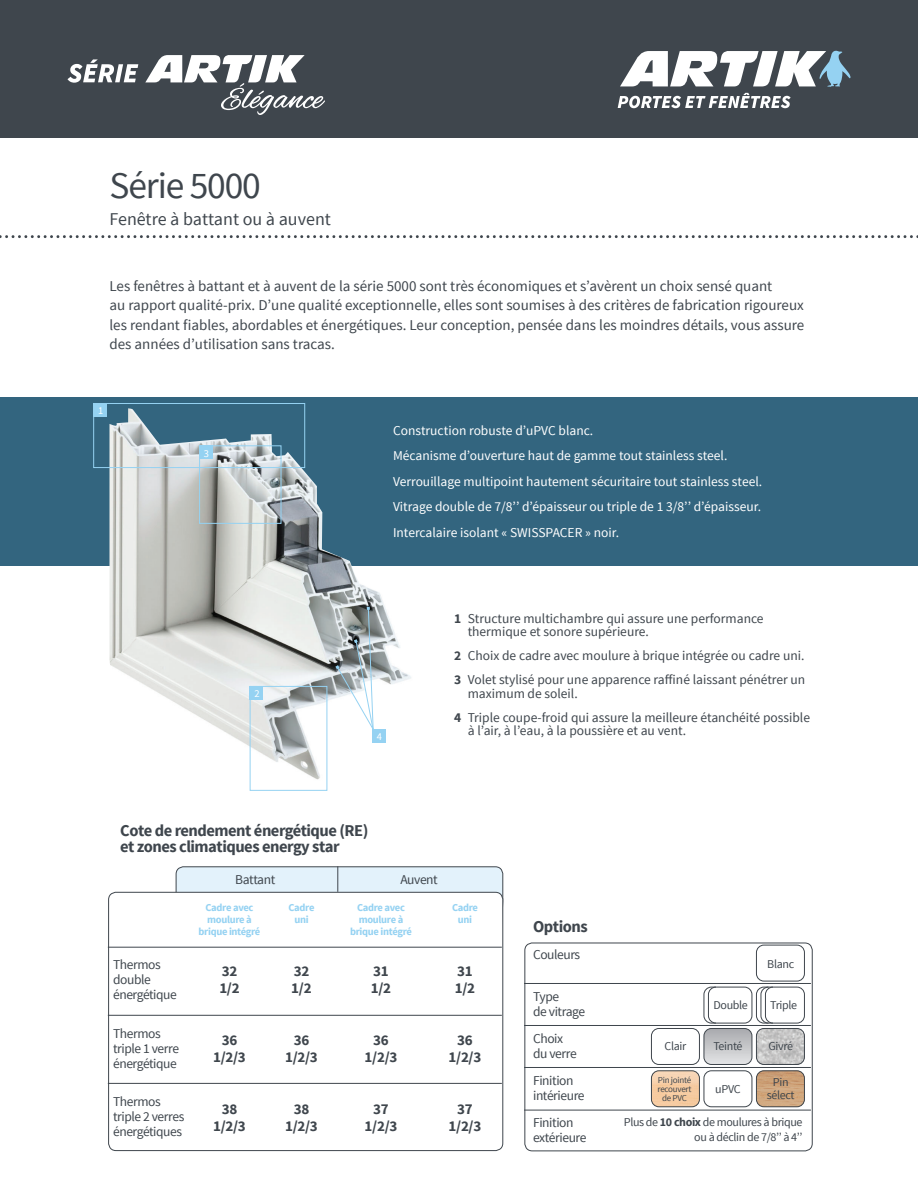
<style>
.page{position:relative;width:918px;height:1188px;background:#fff}
.page>*{position:absolute;margin:0;border:0;box-sizing:border-box;transform-origin:0 0}
.t1{font:37.5px "Source Sans Pro";letter-spacing:-.03em;color:#3f464d}
.t2{font:18px "Source Sans Pro";color:#3f464d}
.t3{font:700 16.5px/16.5px "Source Sans Pro";letter-spacing:-.03em;color:#3f464d}
.t4{font:15px/19.5px "Source Sans Pro";color:#3f464d}
.t5{font:700 15px/17.2px "Source Sans Pro";letter-spacing:-.02em;color:#3f464d;text-align:center}
.t6{font:13.5px/24px "Source Sans Pro";letter-spacing:-.005em;color:#3f464d}
.t7{font:13.5px/25.5px "Source Sans Pro";color:#fff}
.t8{font:13.5px/15px "Source Sans Pro";letter-spacing:-.03em;color:#3f464d}
.t9{font:12px/15px "Source Sans Pro";letter-spacing:-.03em;color:#3f464d;text-align:right}
.t10{font:700 10.5px/12px "Source Sans Pro";letter-spacing:-.03em;color:#95d2f2;text-align:center}
.t11{font:10.5px "Source Sans Pro";color:#fff}
.t12{font:9px/9px "Source Sans Pro";letter-spacing:-.03em;color:#3f464d;text-align:center}
.s1{font-weight:700}
</style>
<div class="page">
<div style="left:0;top:397px;width:918px;height:169px;background:#33657f"></div>
<svg style="left:175px;top:866px;width:329px;height:252px;background:#d9e7f0"></svg>
<svg style="left:0;top:235px;width:918px;height:3px"></svg>
<div style="left:524px;top:943px;width:289px;height:208px;border:1px solid #3f464d;border-radius:8px"></div>
<hr style="left:524px;top:983px;width:287px;height:1px;background:#3f464d">
<hr style="left:524px;top:1025px;width:287px;height:1px;background:#3f464d">
<hr style="left:524px;top:1067px;width:287px;height:1px;background:#3f464d">
<div style="left:756px;top:945px;width:49px;height:36px;border:1px solid #3f464d;border-radius:8px"></div>
<img style="left:756px;top:1072px;width:48px;height:35px">
<div style="left:756px;top:1070px;width:49px;height:37px;border:1px solid #3f464d;border-radius:8px"></div>
<img style="left:756px;top:1028px;width:47px;height:35px">
<div style="left:756px;top:1028px;width:49px;height:37px;border:1px solid #3f464d;border-radius:8px"></div>
<div style="left:756px;top:987px;width:49px;height:36px;border:1px solid #3f464d;border-radius:8px"></div>
<div style="left:704px;top:1070px;width:48px;height:37px;border:1px solid #3f464d;border-radius:8px"></div>
<div style="left:704px;top:1028px;width:48px;height:37px;border:1px solid #3f464d;border-radius:8px"></div>
<div style="left:651px;top:1028px;width:49px;height:37px;border:1px solid #3f464d;border-radius:8px"></div>
<img style="left:651px;top:1072px;width:48px;height:35px">
<div style="left:651px;top:1070px;width:49px;height:37px;border:1px solid #3f464d;border-radius:8px"></div>
<hr style="left:524px;top:1110px;width:287px;height:1px;background:#3f464d">
<svg style="left:704px;top:986px;width:48px;height:78px"></svg>
<svg style="left:760px;top:986px;width:14px;height:38px"></svg>
<img style="left:110px;top:408px;width:301px;height:380px">
<div style="left:250px;top:686px;width:77px;height:105px;border:1px solid #95d2f2"></div>
<div style="left:250px;top:686px;width:13px;height:14px;background:#95d2f2"></div>
<div style="left:199px;top:445px;width:82px;height:79px;border:1px solid #95d2f2"></div>
<div style="left:199px;top:445px;width:14px;height:14px;background:#95d2f2"></div>
<div style="left:93px;top:403px;width:212px;height:65px;border:1px solid #95d2f2"></div>
<div style="left:93px;top:403px;width:14px;height:14px;background:#95d2f2"></div>
<svg style="left:335px;top:607px;width:39px;height:123px"></svg>
<div style="left:372px;top:729px;width:14px;height:13px;background:#95d2f2"></div>
<div style="left:109px;top:892px;width:394px;height:259px;background:#fff;border-radius:7px"></div>
<div style="left:108px;top:892px;width:395px;height:259px;border:1px solid #3f464d;border-radius:7px"></div>
<hr style="left:108px;top:1083px;width:394px;height:1px;background:#3f464d">
<hr style="left:108px;top:1015px;width:394px;height:1px;background:#3f464d">
<hr style="left:108px;top:947px;width:394px;height:1px;background:#3f464d">
<svg style="left:337px;top:866px;width:1px;height:26px"></svg>
<div style="left:0;top:0;width:918px;height:137px;background:#3f464d"></div>
<svg style="left:618px;top:93px;width:173px;height:15px"></svg>
<svg style="left:620px;top:51px;width:231px;height:36px"></svg>
<svg style="left:67px;top:59px;width:71px;height:24px"></svg>
<svg style="left:145px;top:55px;width:180px;height:60px"></svg>
<h1 class="t1" style="left:110px;top:162px;width:153px">Série 5000</h1>
<p class="t2" style="left:110px;top:208px;width:223px">Fenêtre à battant ou à auvent</p>
<p class="t4" style="left:110px;top:276px;width:696px">Les fenêtres à battant et à auvent de la série 5000 sont très économiques et s’avèrent un choix sensé quant<br>au rapport qualité-prix. D’une qualité exceptionnelle, elles sont soumises à des critères de fabrication rigoureux les rendant fiables, abordables et énergétiques. Leur conception, pensée dans les moindres détails, vous assure des années d’utilisation sans tracas.</p>
<p class="t11" style="left:98px;top:404px;width:7px">1</p>
<p class="t11" style="left:204px;top:447px;width:7px">3</p>
<p class="t11" style="left:254px;top:687px;width:7px">2</p>
<p class="t7" style="left:393px;top:418px;width:371px">Construction robuste d’uPVC blanc.<br>Mécanisme d’ouverture haut de gamme tout stainless steel.<br>Verrouillage multipoint hautement sécuritaire tout stainless steel.<br>Vitrage double de 7/8’’ d’épaisseur ou triple de 1 3/8’’ d’épaisseur.<br>Intercalaire isolant « SWISSPACER » noir.</p>
<p class="t11" style="left:377px;top:730px;width:7px">4</p>
<p class="t6" style="left:468px;top:612px;width:297px;line-height:13.5px;text-indent:-14px"><span class="s1">1</span> Structure multichambre qui assure une performance thermique et sonore supérieure.</p>
<p class="t6" style="left:454px;top:644px;width:353px"><span class="s1">2</span> Choix de cadre avec moulure à brique intégrée ou cadre uni.<br><span class="s1">3</span> Volet stylisé pour une apparence raffiné laissant pénétrer un</p>
<p class="t6" style="left:454px;top:682px;width:357px;text-indent:14px">maximum de soleil.<br><span class="s1">4</span> Triple coupe-froid qui assure la meilleure étanchéité possible</p>
<p class="t6" style="left:468px;top:719px;width:220px">à l’air, à l’eau, à la poussière et au vent.</p>
<p class="t3" style="left:120px;top:823px;width:250px">Cote de rendement énergétique (RE) et zones climatiques energy star</p>
<p class="t8" style="left:235px;top:873px;width:42px">Battant</p>
<p class="t6" style="left:400px;top:868px;width:39px">Auvent</p>
<p class="t8" style="left:113px;top:957px;width:65px">Thermos double énergétique</p>
<p class="t8" style="left:113px;top:1026px;width:67px">Thermos triple 1 verre énergétique</p>
<p class="t8" style="left:113px;top:1094px;width:73px">Thermos triple 2 verres énergétiques</p>
<p class="t10" style="left:199px;top:901px;width:63px">Cadre avec moulure à brique intégré</p>
<p class="t5" style="left:219px;top:963px;width:22px;text-align:left">32<br>1/2</p>
<p class="t5" style="left:213px;top:1032px;width:34px">36<br>1/2/3</p>
<p class="t5" style="left:213px;top:1101px;width:34px">38<br>1/2/3</p>
<p class="t10" style="left:289px;top:901px;width:27px">Cadre uni</p>
<p class="t5" style="left:291px;top:963px;width:22px;text-align:left">32<br>1/2</p>
<p class="t5" style="left:285px;top:1032px;width:34px">36<br>1/2/3</p>
<p class="t5" style="left:285px;top:1101px;width:34px">38<br>1/2/3</p>
<p class="t10" style="left:350px;top:901px;width:63px">Cadre avec moulure à brique intégré</p>
<p class="t5" style="left:371px;top:963px;width:22px;text-align:left">31<br>1/2</p>
<p class="t5" style="left:365px;top:1032px;width:34px">36<br>1/2/3</p>
<p class="t5" style="left:365px;top:1101px;width:34px">37<br>1/2/3</p>
<p class="t10" style="left:452px;top:901px;width:27px">Cadre uni</p>
<p class="t5" style="left:455px;top:963px;width:22px;text-align:left">31<br>1/2</p>
<p class="t5" style="left:449px;top:1032px;width:34px">36<br>1/2/3</p>
<p class="t5" style="left:449px;top:1101px;width:34px">37<br>1/2/3</p>
<p class="t3" style="left:533px;top:919px;width:56px">Options</p>
<p class="t8" style="left:533px;top:948px;width:49px">Couleurs</p>
<p class="t8" style="left:533px;top:990px;width:54px">Type<br>de vitrage</p>
<p class="t8" style="left:533px;top:1032px;width:45px">Choix du verre</p>
<p class="t8" style="left:533px;top:1074px;width:53px">Finition intérieure</p>
<p class="t8" style="left:533px;top:1116px;width:55px">Finition extérieure</p>
<p class="t9" style="left:624px;top:1115px;width:180px">Plus de <span class="s1">10 choix</span> de moulures à brique ou à déclin de 7/8’’ à 4’’</p>
<p class="t9" style="left:767px;top:957px;width:28px">Blanc</p>
<p class="t9" style="left:714px;top:997px;width:36px">Double</p>
<p class="t9" style="left:770px;top:997px;width:28px">Triple</p>
<p class="t9" style="left:713px;top:1039px;width:31px">Teinté</p>
<p class="t9" style="left:768px;top:1039px;width:26px">Givré</p>
<p class="t9" style="left:665px;top:1039px;width:23px">Clair</p>
<p class="t12" style="left:658px;top:1076px;width:35px">Pin jointé recouvert de PVC</p>
<p class="t9" style="left:715px;top:1081px;width:27px">uPVC</p>
<p class="t9" style="left:767px;top:1075px;width:29px;line-height:13.5px;text-align:center">Pin sélect</p>
</div>
